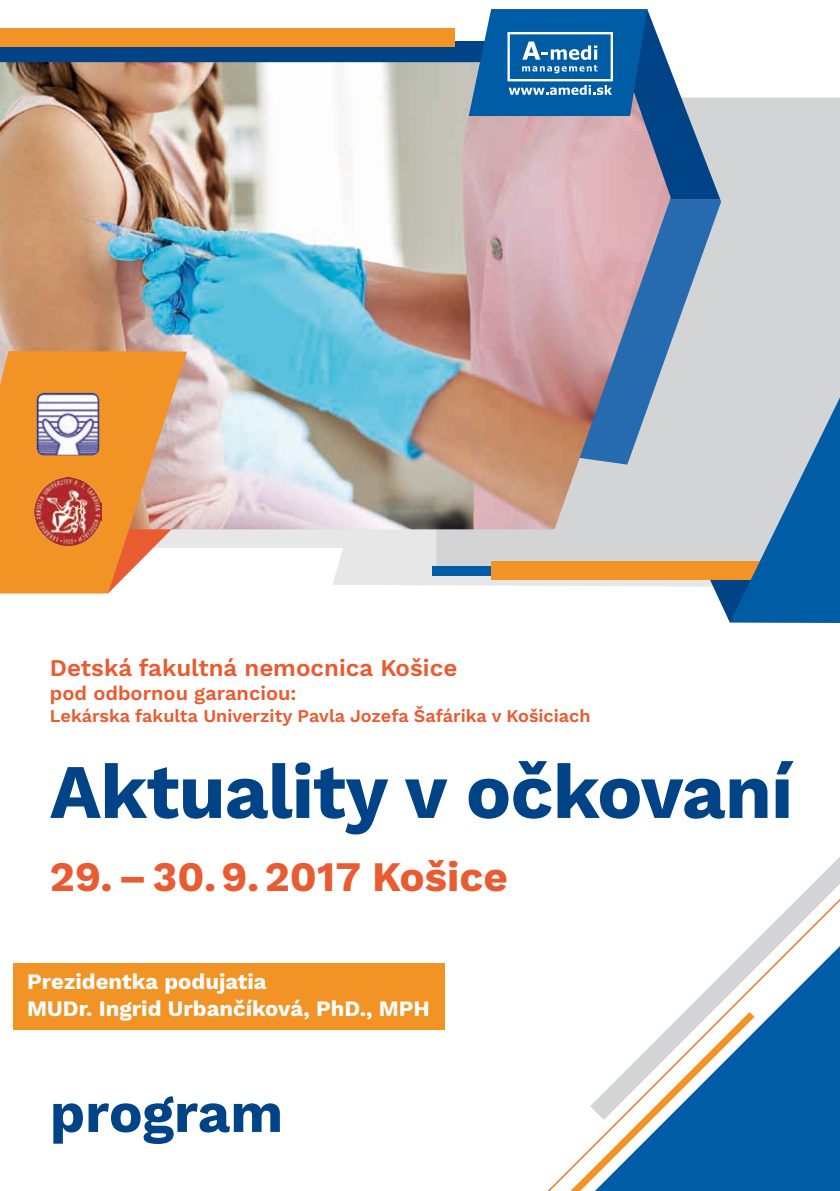
<style>
.page{position:relative;width:840px;height:1191px;background:#fff}
.page>*{position:absolute;margin:0;border:0;box-sizing:border-box;transform-origin:0 0}
.t1{font:700 77px "Work Sans";letter-spacing:-.01em;color:#004387}
.t2{font:700 56px "Work Sans";letter-spacing:-.005em;color:#004387}
.t3{font:700 42px "Work Sans";color:#e95b31}
.t4{font:600 24px "Work Sans";color:#e95b31}
.t5{font:700 22px/26.4px "Work Sans";color:#fff}
.t6{font:600 20px "Work Sans";color:#e95b31}
.t7{font:600 18px "Work Sans";color:#e95b31}
</style>
<div class="page">
<svg style="left:205px;top:529px;width:486px;height:58px;fill:#e8e7e8"></svg>
<div style="left:436px;top:98px;width:403px;height:468px;background:#d2d4d6"></div>
<svg style="left:187px;top:529px;width:18px;height:19px"></svg>
<div style="left:0;top:42px;width:532px;height:95px;background:#004387"></div>
<div style="left:0;top:29px;width:454px;height:18px;background:#f29326"></div>
<div style="left:432px;top:566px;width:407px;height:9px;background:#005ca5"></div>
<svg style="left:670px;top:199px;width:50px;height:265px;background:#97b0c8"></svg>
<img style="left:0;top:62px;width:670px;height:467px">
<svg style="left:0;top:351px;width:187px;height:242px;background:#ed9d4b"></svg>
<div style="left:754px;top:1119px;width:85px;height:72px;background:#005ca5"></div>
<div style="left:13px;top:963px;width:431px;height:66px;background:#f29326"></div>
<div style="left:491px;top:561px;width:348px;height:19px;background:#f29326"></div>
<svg style="left:685px;top:858px;width:154px;height:261px"></svg>
<svg style="left:570px;top:1012px;width:184px;height:179px"></svg>
<svg style="left:691px;top:397px;width:148px;height:226px;background:#84a4bd"></svg>
<img style="left:34px;top:478px;width:68px;height:67px">
<img style="left:37px;top:393px;width:62px;height:62px">
<svg style="left:468px;top:9px;width:251px;height:190px;background:#7892b6"></svg>
<h3 class="t4" style="left:50px;top:654px;width:408px">Detská fakultná nemocnica Košice</h3>
<p class="t6" style="left:50px;top:681px;width:248px">pod odbornou garanciou:</p>
<p class="t7" style="left:50px;top:705px;width:542px">Lekárska fakulta Univerzity Pavla Jozefa Šafárika v Košiciach</p>
<h1 class="t1" style="left:50px;top:747px;width:744px">Aktuality v očkovaní</h1>
<h3 class="t3" style="left:50px;top:852px;width:459px">29.–30.9.2017 Košice</h3>
<p class="t5" style="left:27px;top:969px;width:404px">Prezidentka podujatia<br>MUDr. Ingrid Urbančíková, PhD., MPH</p>
<h2 class="t2" style="left:50px;top:1080px;width:234px">program</h2>
</div>
